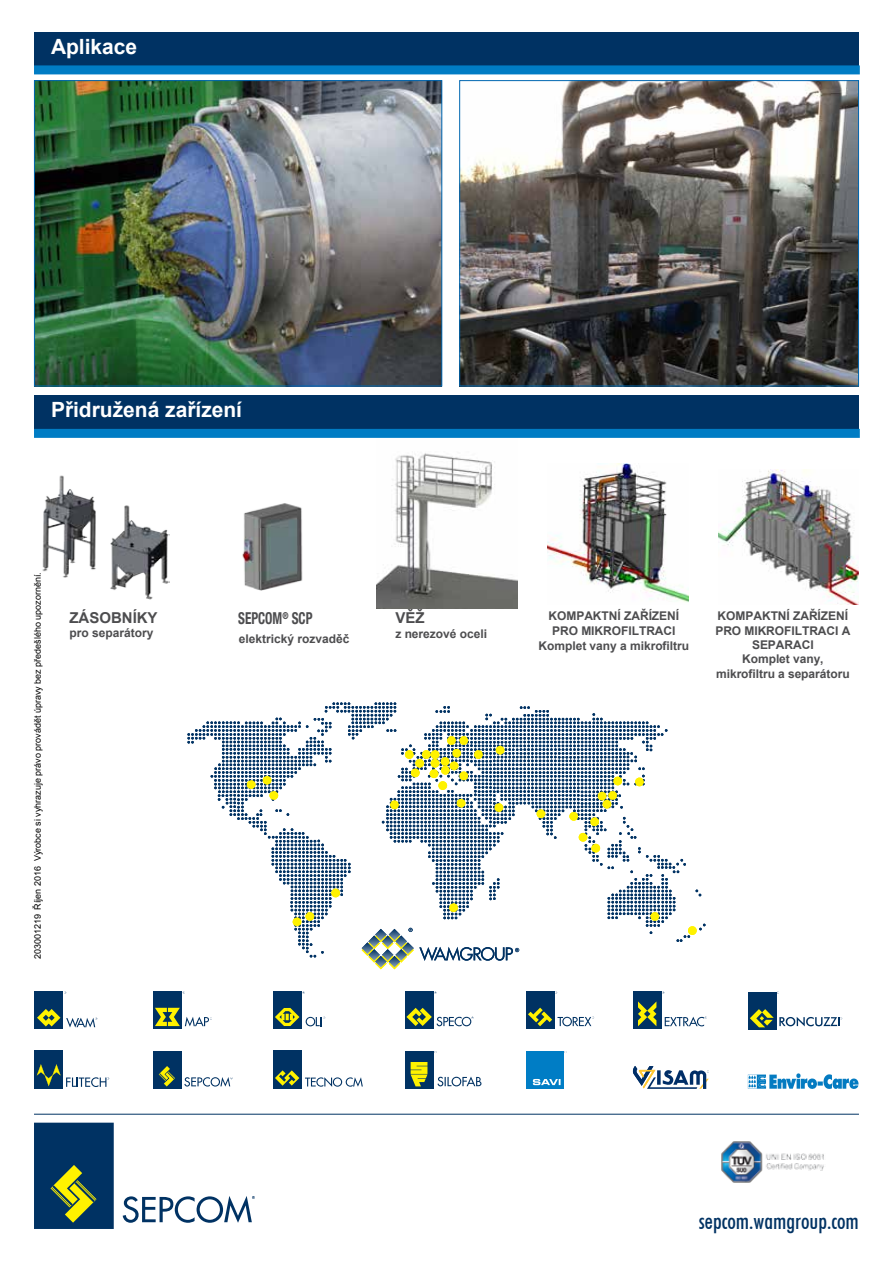
<style>
.page{position:relative;width:893px;height:1263px;background:#fff}
.page>*{position:absolute;margin:0;border:0;box-sizing:border-box;transform-origin:0 0}
.t1{font:500 condensed 22.65px "Futura BT";color:#003263}
.t2{font:700 21px "Arial";color:#fff}
.t3{font:700 condensed 16.5px "Helvetica Neue LT Std";color:#4d4d4f;scale:.8 1}
.t4{font:700 15px "Arial";color:#4d4d4f}
.t5{font:700 12px/14.4px "Arial";color:#4d4d4f;text-align:center}
.t6{font:9px "Arial";color:#000}
</style>
<div class="page">
<hr style="left:34px;top:1114px;width:825px;height:1px;background:#003263">
<img style="left:721px;top:1141px;width:103px;height:42px">
<img style="left:461px;top:82px;width:396px;height:302px">
<div style="left:459px;top:80px;width:400px;height:306px;border:1px solid #0067b1"></div>
<img style="left:36px;top:82px;width:404px;height:302px">
<div style="left:34px;top:80px;width:408px;height:306px;border:1px solid #0067b1"></div>
<div style="left:34px;top:32px;width:825px;height:33px;background:#003263"></div>
<div style="left:34px;top:395px;width:825px;height:33px;background:#003263"></div>
<div style="left:34px;top:65px;width:826px;height:9px;background:#007cc4"></div>
<div style="left:153px;top:1051px;width:28px;height:38px;background:#003263"></div>
<svg style="left:159px;top:1066px;width:16px;height:20px"></svg>
<div style="left:153px;top:991px;width:29px;height:38px;background:#003263"></div>
<div style="left:633px;top:991px;width:29px;height:38px;background:#003263"></div>
<svg style="left:638px;top:1001px;width:18px;height:25px"></svg>
<div style="left:405px;top:991px;width:28px;height:38px;background:#003263"></div>
<div style="left:526px;top:991px;width:28px;height:38px;background:#003263"></div>
<svg style="left:528px;top:1008px;width:66px;height:18px"></svg>
<div style="left:34px;top:991px;width:29px;height:38px;background:#003263"></div>
<svg style="left:37px;top:1009px;width:23px;height:17px"></svg>
<div style="left:273px;top:991px;width:29px;height:38px;background:#003263"></div>
<svg style="left:275px;top:1008px;width:24px;height:18px"></svg>
<svg style="left:306px;top:1017px;width:19px;height:9px"></svg>
<div style="left:748px;top:992px;width:28px;height:37px;background:#003263"></div>
<div style="left:273px;top:1051px;width:28px;height:38px;background:#003263"></div>
<svg style="left:305px;top:1077px;width:58px;height:10px"></svg>
<svg style="left:275px;top:1070px;width:24px;height:16px"></svg>
<div style="left:34px;top:1051px;width:29px;height:38px;background:#003263"></div>
<div style="left:526px;top:1051px;width:38px;height:38px;background:#007dc5"></div>
<svg style="left:533px;top:1079px;width:28px;height:6px"></svg>
<svg style="left:748px;top:1073px;width:111px;height:16px"></svg>
<svg style="left:437px;top:1076px;width:44px;height:10px"></svg>
<div style="left:405px;top:1051px;width:28px;height:38px;background:#003263"></div>
<svg style="left:411px;top:1062px;width:16px;height:24px"></svg>
<svg style="left:187px;top:702px;width:519px;height:255px"></svg>
<div style="left:247px;top:780px;width:9px;height:9px;background:#fff200;border-radius:50%"></div>
<div style="left:263px;top:776px;width:8px;height:9px;background:#fff200;border-radius:50%"></div>
<div style="left:269px;top:791px;width:9px;height:9px;background:#fff200;border-radius:50%"></div>
<div style="left:331px;top:888px;width:9px;height:9px;background:#fff200;border-radius:50%"></div>
<div style="left:449px;top:903px;width:9px;height:9px;background:#fff200;border-radius:50%"></div>
<div style="left:650px;top:912px;width:9px;height:9px;background:#fff200;border-radius:50%"></div>
<div style="left:591px;top:844px;width:9px;height:8px;background:#fff200;border-radius:50%"></div>
<div style="left:579px;top:833px;width:8px;height:9px;background:#fff200;border-radius:50%"></div>
<div style="left:590px;top:817px;width:9px;height:9px;background:#fff200;border-radius:50%"></div>
<div style="left:569px;top:812px;width:9px;height:9px;background:#fff200;border-radius:50%"></div>
<div style="left:537px;top:809px;width:8px;height:9px;background:#fff200;border-radius:50%"></div>
<div style="left:494px;top:803px;width:9px;height:9px;background:#fff200;border-radius:50%"></div>
<div style="left:457px;top:799px;width:8px;height:8px;background:#fff200;border-radius:50%"></div>
<div style="left:459px;top:771px;width:9px;height:9px;background:#fff200;border-radius:50%"></div>
<div style="left:450px;top:761px;width:8px;height:9px;background:#fff200;border-radius:50%"></div>
<div style="left:441px;top:766px;width:9px;height:9px;background:#fff200;border-radius:50%"></div>
<div style="left:438px;top:781px;width:9px;height:9px;background:#fff200;border-radius:50%"></div>
<div style="left:430px;top:769px;width:8px;height:9px;background:#fff200;border-radius:50%"></div>
<div style="left:411px;top:768px;width:9px;height:9px;background:#fff200;border-radius:50%"></div>
<div style="left:415px;top:759px;width:9px;height:9px;background:#fff200;border-radius:50%"></div>
<div style="left:422px;top:750px;width:9px;height:9px;background:#fff200;border-radius:50%"></div>
<div style="left:431px;top:750px;width:8px;height:9px;background:#fff200;border-radius:50%"></div>
<div style="left:431px;top:759px;width:8px;height:9px;background:#fff200;border-radius:50%"></div>
<div style="left:441px;top:757px;width:8px;height:9px;background:#fff200;border-radius:50%"></div>
<div style="left:452px;top:749px;width:9px;height:8px;background:#fff200;border-radius:50%"></div>
<div style="left:474px;top:750px;width:9px;height:9px;background:#fff200;border-radius:50%"></div>
<div style="left:496px;top:746px;width:8px;height:8px;background:#fff200;border-radius:50%"></div>
<div style="left:447px;top:736px;width:9px;height:9px;background:#fff200;border-radius:50%"></div>
<div style="left:459px;top:736px;width:9px;height:9px;background:#fff200;border-radius:50%"></div>
<div style="left:405px;top:750px;width:9px;height:9px;background:#fff200;border-radius:50%"></div>
<div style="left:608px;top:791px;width:9px;height:9px;background:#fff200;border-radius:50%"></div>
<div style="left:613px;top:777px;width:9px;height:8px;background:#fff200;border-radius:50%"></div>
<div style="left:635px;top:777px;width:9px;height:9px;background:#fff200;border-radius:50%"></div>
<div style="left:603px;top:800px;width:8px;height:8px;background:#fff200;border-radius:50%"></div>
<div style="left:598px;top:792px;width:8px;height:8px;background:#fff200;border-radius:50%"></div>
<div style="left:688px;top:926px;width:9px;height:9px;background:#fff200;border-radius:50%"></div>
<div style="left:390px;top:800px;width:9px;height:9px;background:#fff200;border-radius:50%"></div>
<div style="left:305px;top:912px;width:9px;height:9px;background:#fff200;border-radius:50%"></div>
<div style="left:293px;top:917px;width:8px;height:9px;background:#fff200;border-radius:50%"></div>
<svg style="left:362px;top:928px;width:157px;height:41px"></svg>
<svg style="left:184px;top:1077px;width:48px;height:9px"></svg>
<svg style="left:66px;top:1018px;width:31px;height:9px"></svg>
<svg style="left:155px;top:1008px;width:57px;height:18px"></svg>
<svg style="left:406px;top:1008px;width:67px;height:18px"></svg>
<svg style="left:665px;top:1017px;width:42px;height:9px"></svg>
<svg style="left:750px;top:1009px;width:92px;height:18px"></svg>
<svg style="left:37px;top:1064px;width:72px;height:23px"></svg>
<svg style="left:633px;top:1066px;width:76px;height:23px"></svg>
<div style="left:34px;top:1123px;width:80px;height:106px;background:#003263"></div>
<svg style="left:51px;top:1165px;width:46px;height:58px"></svg>
<svg style="left:123px;top:1196px;width:132px;height:27px"></svg>
<img style="left:376px;top:453px;width:141px;height:155px">
<img style="left:242px;top:503px;width:61px;height:87px">
<img style="left:547px;top:463px;width:141px;height:139px">
<img style="left:718px;top:470px;width:141px;height:134px">
<img style="left:42px;top:475px;width:54px;height:103px">
<img style="left:110px;top:505px;width:59px;height:94px">
<div style="left:34px;top:429px;width:826px;height:9px;background:#007cc4"></div>
<h2 class="t2" style="left:51px;top:36px;width:88px">Aplikace</h2>
<h2 class="t2" style="left:51px;top:399px;width:193px">Přidružená zařízení</h2>
<p class="t6" style="left:33px;top:959px;width:388px;rotate:-90deg">203001219 Říjen 2016 Výrobce si vyhrazuje právo provádět úpravy bez předešlého upozornění.</p>
<p class="t4" style="left:69px;top:610px;width:90px">ZÁSOBNÍKY</p>
<p class="t5" style="left:69px;top:627px;width:85px">pro separátory</p>
<h3 class="t3" style="left:238px;top:608px;width:94px">SEPCOM<sup>®</sup> SCP</h3>
<p class="t5" style="left:239px;top:632px;width:112px">elektrický rozvaděč</p>
<p class="t4" style="left:395px;top:610px;width:31px">VĚŽ</p>
<p class="t5" style="left:395px;top:627px;width:93px">z nerezové oceli</p>
<p class="t5" style="left:539px;top:609px;width:152px;line-height:15px">KOMPAKTNÍ ZAŘÍZENÍ<br>PRO MIKROFILTRACI<br>Komplet vany a mikrofiltru</p>
<p class="t5" style="left:715px;top:609px;width:137px">KOMPAKTNÍ ZAŘÍZENÍ<br>PRO MIKROFILTRACI A<br>SEPARACI<br>Komplet vany, mikrofiltru a separátoru</p>
<h1 class="t1" style="left:699px;top:1207px;width:162px">sepcom.wamgroup.com</h1>
</div>
